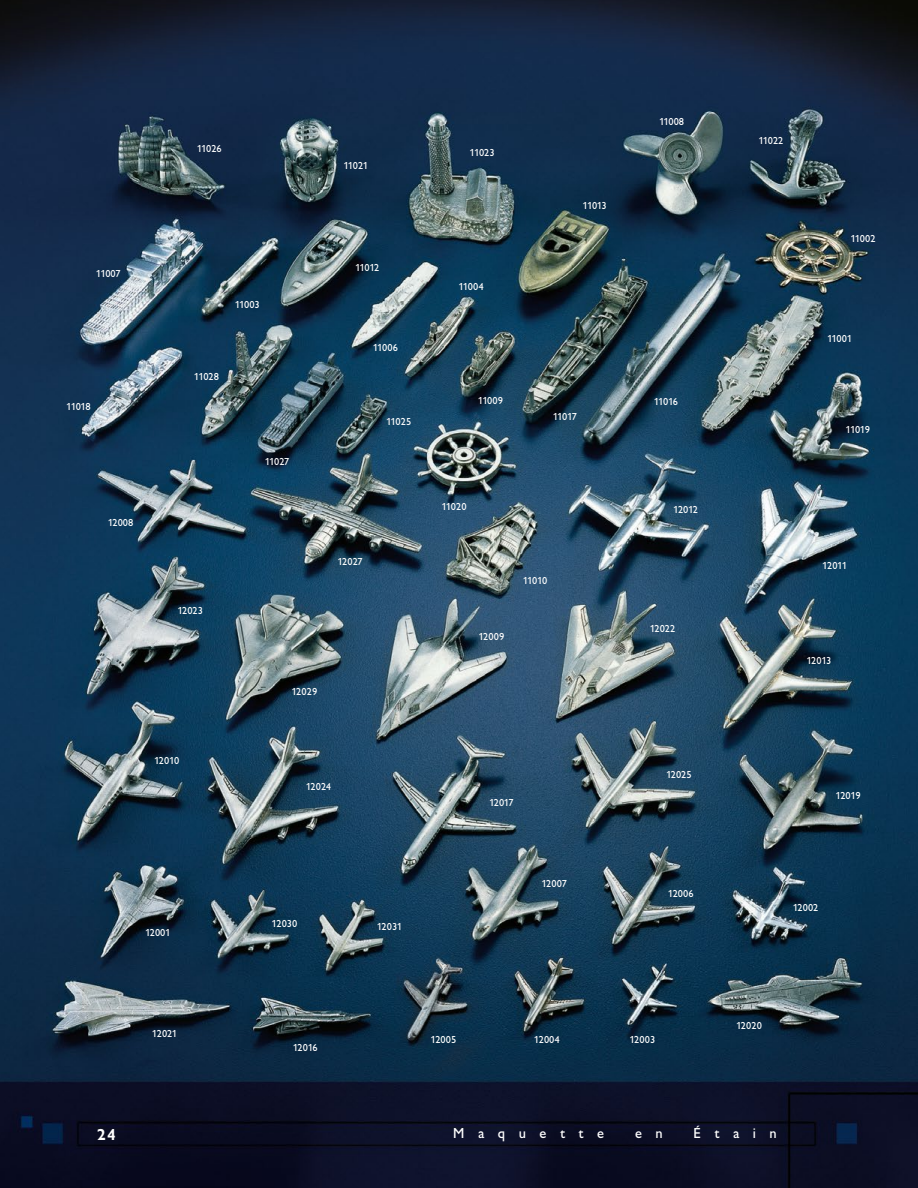
<style>
.page{position:relative;width:918px;height:1188px;background:#fff}
.page>*{position:absolute;margin:0;border:0;box-sizing:border-box;transform-origin:0 0}
.t1{font:700 16.5px "Chantilly";color:#fff}
.t2{font:15px "Chantilly";letter-spacing:.905em;color:#fff}
.t3{font:10.5px "Chantilly";letter-spacing:-.025em;color:#fff}
</style>
<div class="page">
<img style="left:0;top:0;width:918px;height:1188px">
<p class="t3" style="left:197px;top:142px;width:27px">11026</p>
<p class="t3" style="left:343px;top:159px;width:26px">11021</p>
<p class="t3" style="left:96px;top:268px;width:26px">11007</p>
<p class="t3" style="left:66px;top:401px;width:26px">11018</p>
<p class="t3" style="left:108px;top:517px;width:27px">12008</p>
<p class="t3" style="left:235px;top:299px;width:27px">11003</p>
<p class="t3" style="left:194px;top:371px;width:27px">11028</p>
<p class="t3" style="left:265px;top:456px;width:26px">11027</p>
<p class="t3" style="left:177px;top:605px;width:27px">12023</p>
<p class="t3" style="left:355px;top:262px;width:26px">11012</p>
<p class="t3" style="left:373px;top:341px;width:27px">11006</p>
<p class="t3" style="left:386px;top:416px;width:27px">11025</p>
<p class="t3" style="left:337px;top:556px;width:27px">12027</p>
<p class="t3" style="left:154px;top:755px;width:27px">12010</p>
<p class="t3" style="left:291px;top:686px;width:27px">12029</p>
<p class="t3" style="left:306px;top:781px;width:27px">12024</p>
<p class="t3" style="left:145px;top:927px;width:27px">12001</p>
<p class="t3" style="left:272px;top:918px;width:27px">12030</p>
<p class="t3" style="left:377px;top:920px;width:27px">12031</p>
<p class="t3" style="left:470px;top:147px;width:27px">11023</p>
<p class="t3" style="left:459px;top:281px;width:27px">11004</p>
<p class="t3" style="left:583px;top:200px;width:26px">11013</p>
<p class="t3" style="left:478px;top:394px;width:27px">11009</p>
<p class="t3" style="left:553px;top:411px;width:26px">11017</p>
<p class="t3" style="left:442px;top:500px;width:27px">11020</p>
<p class="t3" style="left:478px;top:631px;width:27px">12009</p>
<p class="t3" style="left:523px;top:575px;width:26px">11010</p>
<p class="t3" style="left:489px;top:797px;width:26px">12017</p>
<p class="t3" style="left:541px;top:878px;width:27px">12007</p>
<p class="t3" style="left:659px;top:116px;width:27px">11008</p>
<p class="t3" style="left:654px;top:396px;width:26px">11016</p>
<p class="t3" style="left:673px;top:504px;width:26px">12012</p>
<p class="t3" style="left:650px;top:623px;width:27px">12022</p>
<p class="t3" style="left:666px;top:769px;width:27px">12025</p>
<p class="t3" style="left:668px;top:887px;width:27px">12006</p>
<p class="t3" style="left:758px;top:135px;width:27px">11022</p>
<p class="t3" style="left:851px;top:232px;width:27px">11002</p>
<p class="t3" style="left:827px;top:332px;width:26px">11001</p>
<p class="t3" style="left:846px;top:424px;width:26px">11019</p>
<p class="t3" style="left:822px;top:560px;width:26px">12011</p>
<p class="t3" style="left:806px;top:655px;width:26px">12013</p>
<p class="t3" style="left:836px;top:790px;width:26px">12019</p>
<p class="t3" style="left:793px;top:902px;width:27px">12002</p>
<p class="t3" style="left:152px;top:1028px;width:27px">12021</p>
<p class="t3" style="left:293px;top:1042px;width:27px">12016</p>
<p class="t3" style="left:431px;top:1034px;width:27px">12005</p>
<p class="t3" style="left:534px;top:1034px;width:27px">12004</p>
<p class="t3" style="left:630px;top:1034px;width:27px">12003</p>
<p class="t3" style="left:736px;top:1019px;width:27px">12020</p>
<h1 class="t1" style="left:97px;top:1125px;width:20px">24</h1>
<h2 class="t2" style="left:453px;top:1125px;width:152px">Maquette</h2>
<h2 class="t2" style="left:635px;top:1125px;width:29px">e n</h2>
<h2 class="t2" style="left:694px;top:1125px;width:85px">Étain</h2>
</div>
